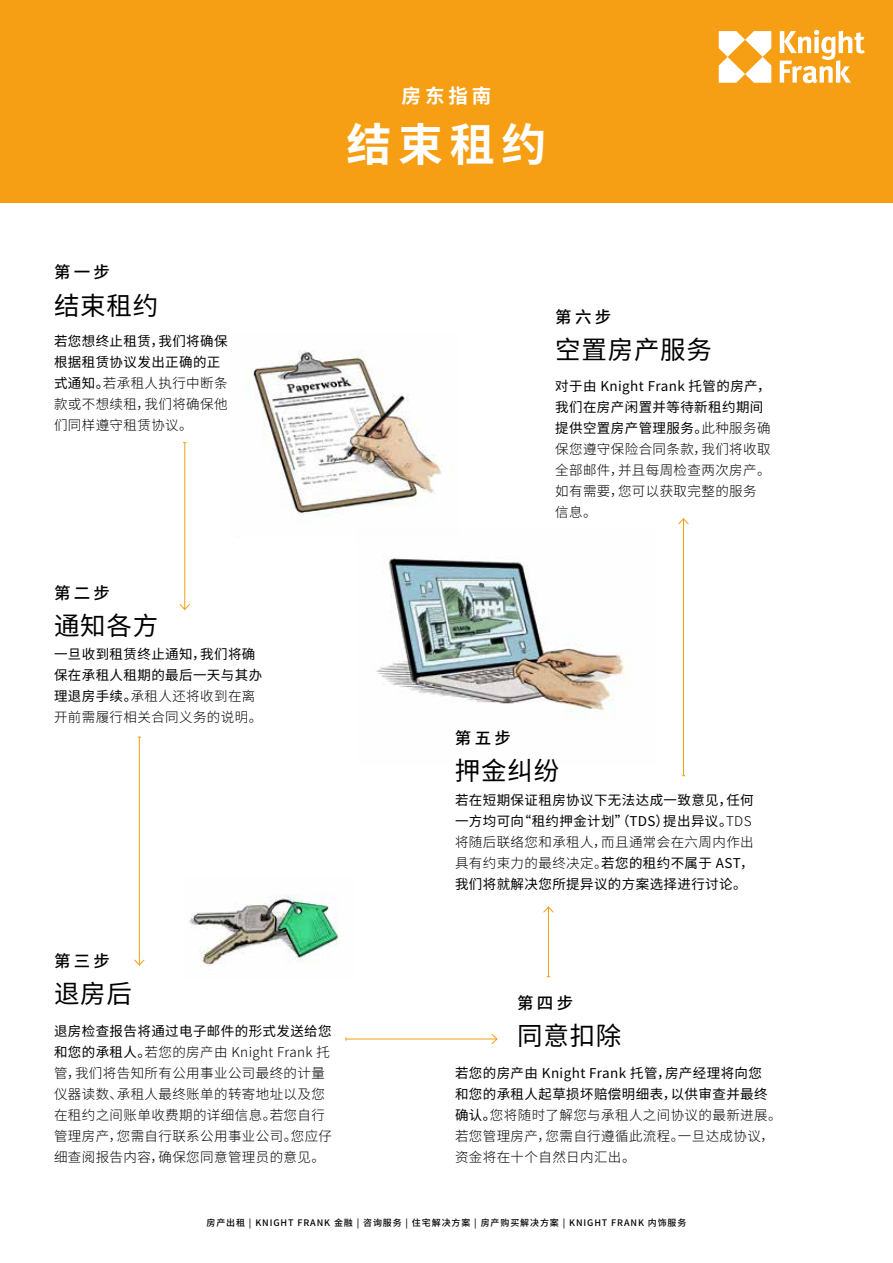
<style>
.page{position:relative;width:893px;height:1263px;background:#fff}
.page>*{position:absolute;margin:0;border:0;box-sizing:border-box;transform-origin:0 0}
.t1{font:700 45px "Noto Sans CJ Ksc";color:#fff}
.t2{font:25.5px "Noto Sans CJ Ksc";letter-spacing:.03em;color:#000}
.t3{font:25.5px "Noto Sans CJ Ksc";color:#000}
.t4{font:700 19.5px "Noto Sans CJ Ksc";color:#fff}
.t5{font:500 16.5px "Noto Sans CJ Ksc";letter-spacing:.2em;color:#000}
.t6{font:300 13.5px/21px "Noto Sans CJ Ksc";letter-spacing:.03em;color:#000}
.t7{font:13.5px/21px "Noto Sans CJ Ksc";letter-spacing:.03em;color:#000}
.t8{font:500 9px "Noto Sans CJ Ksc";letter-spacing:.1em;color:#000}
.s1{font-weight:400}
.s2{font-weight:300}
</style>
<div class="page">
<div style="left:0;top:0;width:893px;height:202px;background:#f69f14"></div>
<img style="left:376px;top:556px;width:250px;height:164px">
<img style="left:249px;top:350px;width:193px;height:167px">
<hr style="left:184px;top:443px;width:1px;height:166px;background:#f69f14">
<svg style="left:179px;top:603px;width:11px;height:7px"></svg>
<hr style="left:346px;top:1039px;width:151px;height:1px;background:#f69f14">
<svg style="left:491px;top:1034px;width:7px;height:11px"></svg>
<hr style="left:683px;top:519px;width:1px;height:257px;background:#f69f14">
<svg style="left:678px;top:518px;width:11px;height:7px"></svg>
<hr style="left:548px;top:907px;width:1px;height:70px;background:#f69f14">
<svg style="left:543px;top:906px;width:11px;height:7px"></svg>
<hr style="left:139px;top:737px;width:1px;height:228px;background:#f69f14">
<svg style="left:134px;top:959px;width:11px;height:7px"></svg>
<img style="left:189px;top:895px;width:149px;height:70px">
<svg style="left:719px;top:31px;width:52px;height:52px"></svg>
<svg style="left:780px;top:30px;width:85px;height:53px"></svg>
<h3 class="t4" style="left:402px;top:85px;width:91px">房东指南</h3>
<h1 class="t1" style="left:346px;top:119px;width:202px">结束租约</h1>
<p class="t5" style="left:54px;top:263px;width:58px">第一步</p>
<h2 class="t3" style="left:54px;top:291px;width:106px">结束租约</h2>
<p class="t6" style="left:54px;top:330px;width:175px"><span class="s1">若您想终止租赁，我们将确保根据租赁协议发出正确的正式通知。</span>若承租人执行中断条款或不想续租，我们将确保他们同样遵守租赁协议。</p>
<p class="t5" style="left:54px;top:583px;width:58px">第二步</p>
<h2 class="t2" style="left:54px;top:611px;width:106px">通知各方</h2>
<p class="t7" style="left:54px;top:644px;width:210px">一旦收到租赁终止通知，我们将确保在承租人租期的最后一天与其办理退房手续。<span class="s2">承租人还将收到在离开前需履行相关合同义务的说明。</span></p>
<p class="t5" style="left:54px;top:952px;width:58px">第三步</p>
<h2 class="t2" style="left:54px;top:979px;width:80px">退房后</h2>
<p class="t6" style="left:54px;top:1021px;width:280px"><span class="s1">退房检查报告将通过电子邮件的形式发送给您和您的承租人。</span>若您的房产由 Knight Frank 托管，我们将告知所有公用事业公司最终的计量仪器读数、承租人最终账单的转寄地址以及您在租约之间账单收费期的详细信息。若您自行管理房产，您需自行联系公用事业公司。您应仔细查阅报告内容，确保您同意管理员的意见。</p>
<p class="t5" style="left:555px;top:307px;width:58px">第六步</p>
<h2 class="t2" style="left:555px;top:335px;width:158px">空置房产服务</h2>
<p class="t6" style="left:555px;top:376px;width:217px"><span class="s1">对于由 Knight Frank 托管的房产，我们在房产闲置并等待新租约期间提供空置房产管理服务。</span>此种服务确保您遵守保险合同条款，我们将收取全部邮件，并且每周检查两次房产。如有需要，您可以获取完整的服务信息。</p>
<p class="t5" style="left:455px;top:729px;width:58px">第五步</p>
<h2 class="t2" style="left:455px;top:757px;width:106px">押金纠纷</h2>
<p class="t7" style="left:455px;top:790px;width:300px">若在短期保证租房协议下无法达成一致意见，任何一方均可向“租约押金计划”（TDS）提出异议。<span class="s2">TDS将随后联络您和承租人，而且通常会在六周内作出具有约束力的最终决定。</span>若您的租约不属于 AST，我们将就解决您所提异议的方案选择进行讨论。</p>
<p class="t5" style="left:517px;top:993px;width:58px">第四步</p>
<h2 class="t2" style="left:517px;top:1021px;width:106px">同意扣除</h2>
<p class="t6" style="left:455px;top:1063px;width:328px"><span class="s1">若您的房产由 Knight Frank 托管，房产经理将向您<br>和您的承租人起草损坏赔偿明细表，以供审查并最终确认。</span>您将随时了解您与承租人之间协议的最新进展。若您管理房产，您需自行遵循此流程。一旦达成协议，资金将在十个自然日内汇出。</p>
<p class="t8" style="left:206px;top:1217px;width:482px">房产出租 | KNIGHT FRANK 金融 | 咨询服务 | 住宅解决方案 | 房产购买解决方案 | KNIGHT FRANK 内饰服务</p>
</div>
